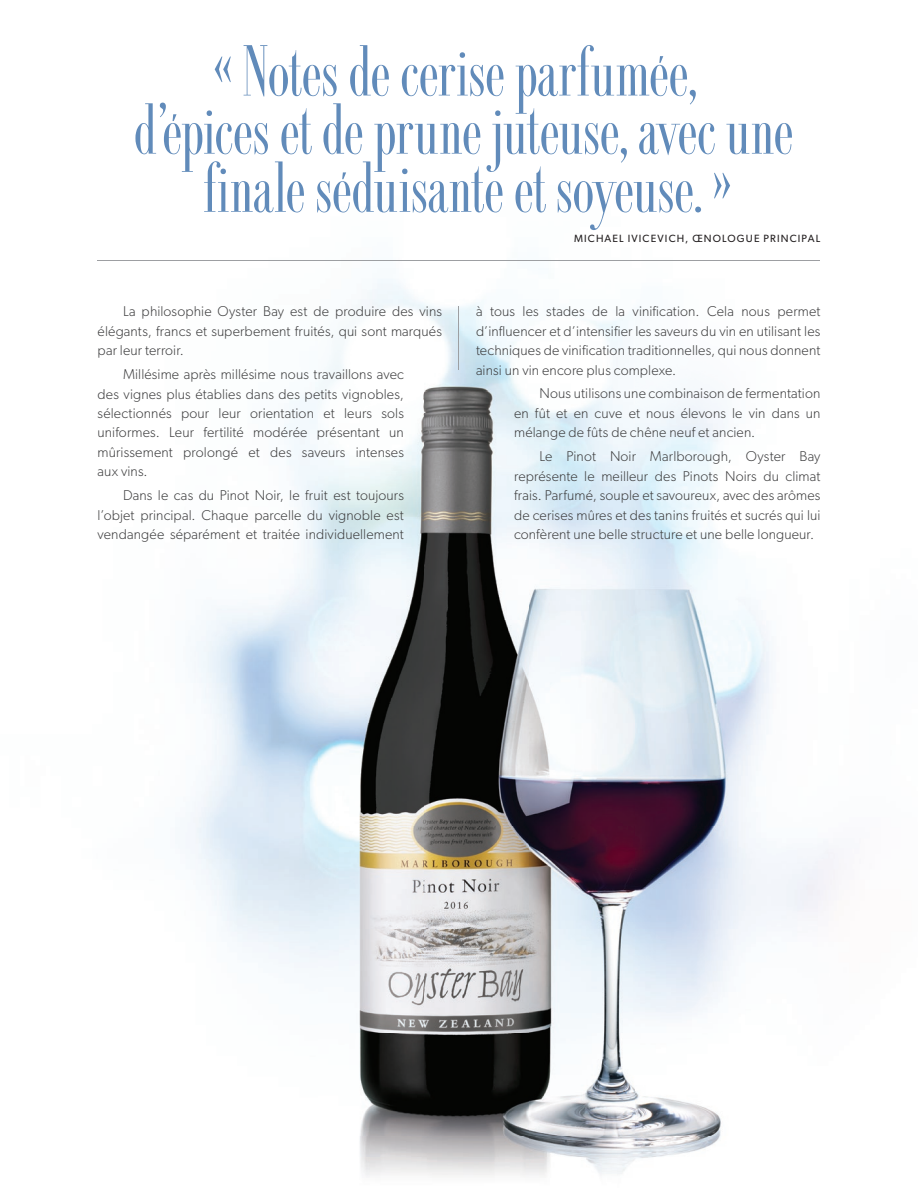
<style>
.page{position:relative;width:918px;height:1188px;background:#fff}
.page>*{position:absolute;margin:0;border:0;box-sizing:border-box;transform-origin:0 0}
.t1{font:71.25px/58.2px "Fashion Didot";letter-spacing:-.005em;color:#618bba;text-align:center}
.t2{font:300 14.25px/19.5px "Gibson";letter-spacing:.01em;color:#3e3e3f;text-align:justify}
.t3{font:10.5px "Gibson";letter-spacing:.11em;color:#231f20}
</style>
<div class="page">
<img style="left:319px;top:311px;width:422px;height:871px">
<hr style="left:98px;top:260px;width:722px;height:1px;background:#9d9fa2">
<hr style="left:459px;top:306px;width:1px;height:64px;background:#9d9fa2">
<h1 class="t1" style="left:134px;top:45px;width:661px">« Notes de cerise parfumée,<br>d’épices et de prune juteuse, avec une finale séduisante et soyeuse. »</h1>
<p class="t3" style="left:574px;top:232px;width:248px">MICHAEL IVICEVICH, ŒNOLOGUE PRINCIPAL</p>
<p class="t2" style="left:98px;top:301px;width:346px;text-indent:26px">La philosophie Oyster Bay est de produire des vins élégants, francs et superbement fruités, qui sont marqués par leur terroir.</p>
<p class="t2" style="left:98px;top:364px;width:308px;text-indent:26px">Millésime après millésime nous travaillons avec des vignes plus établies dans des petits vignobles, sélectionnés pour leur orientation et leurs sols uniformes. Leur fertilité modérée présentant un mûrissement prolongé et des saveurs intenses aux vins.</p>
<p class="t2" style="left:98px;top:485px;width:308px;text-indent:26px">Dans le cas du Pinot Noir, le fruit est toujours l’objet principal. Chaque parcelle du vignoble est vendangée séparément et traitée individuellement</p>
<p class="t2" style="left:476px;top:301px;width:346px">à tous les stades de la vinification. Cela nous permet d’influencer et d’intensifier les saveurs du vin en utilisant les techniques de vinification traditionnelles, qui nous donnent ainsi un vin encore plus complexe.</p>
<p class="t2" style="left:514px;top:384px;width:308px;text-indent:26px">Nous utilisons une combinaison de fermentation en fût et en cuve et nous élevons le vin dans un mélange de fûts de chêne neuf et ancien.</p>
<p class="t2" style="left:514px;top:446px;width:308px;text-indent:26px">Le Pinot Noir Marlborough, Oyster Bay représente le meilleur des Pinots Noirs du climat frais. Parfumé, souple et savoureux, avec des arômes de cerises mûres et des tanins fruités et sucrés qui lui confèrent une belle structure et une belle longueur.</p>
</div>
